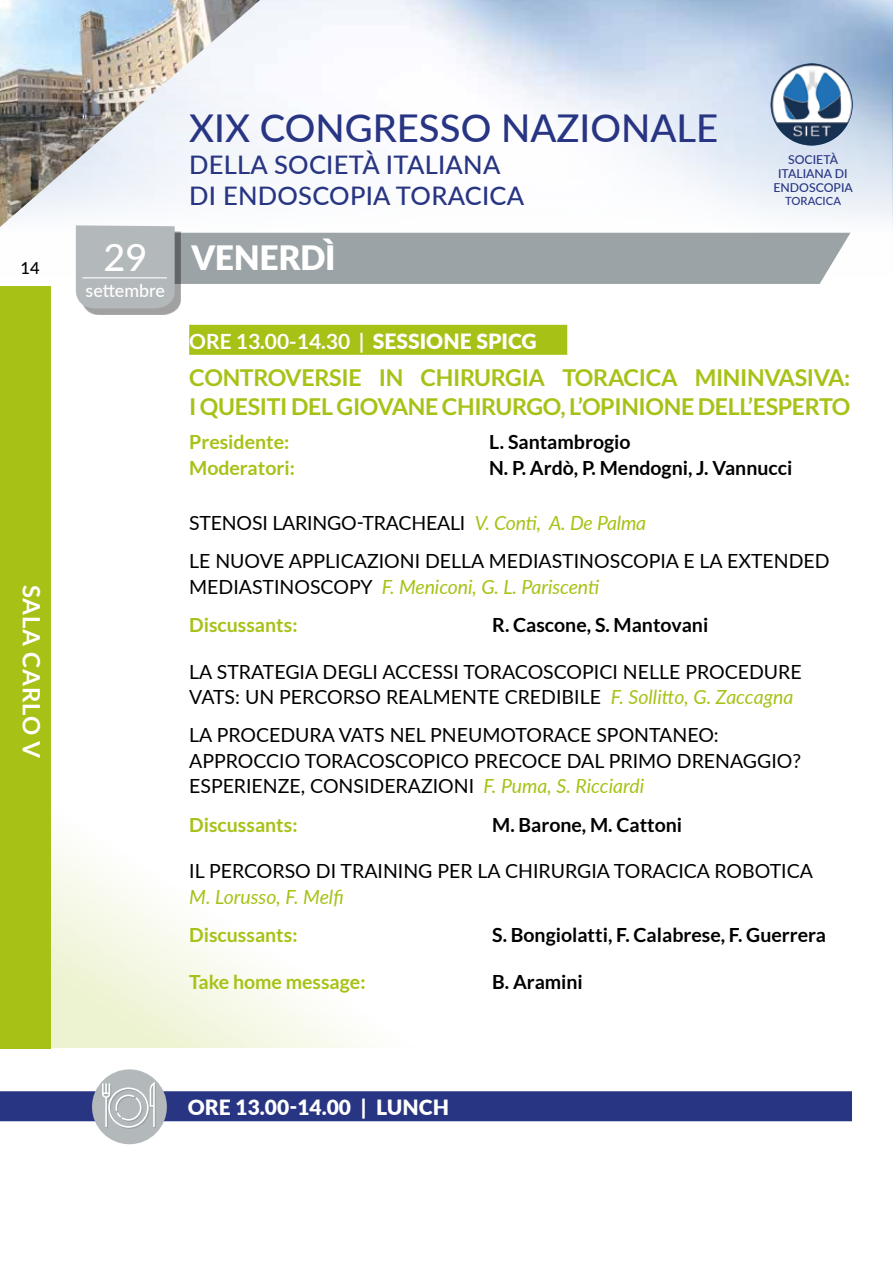
<style>
.page{position:relative;width:893px;height:1263px;background:#fff}
.page>*{position:absolute;margin:0;border:0;box-sizing:border-box;transform-origin:0 0}
.t1{font:500 38.25px "Lato";color:#283583}
.t2{font:500 37.8px "Lato";color:#fff}
.t3{font:900 33.6px "Lato";letter-spacing:-.01em;color:#fff}
.t4{font:500 25.5px/31.2px "Lato";letter-spacing:.01em;color:#283583}
.t5{font:700 24px "Lato";letter-spacing:.03em;color:#fff}
.t6{font:700 23.25px/28.5px "Lato";letter-spacing:-.015em;color:#a8c116}
.t7{font:700 21px "Lato";color:#fff}
.t8{font:900 21px "Lato";color:#fff}
.t9{font:19.5px/25.5px "Lato";color:#000}
.t10{font:700 19.5px "Lato";color:#000}
.t11{font:italic 19.5px/38.2px "Lato";letter-spacing:-.005em;color:#a8c116}
.t12{font:700 19.5px "Lato";color:#a8c116}
.t13{font:500 17.85px "Lato";color:#fff}
.t14{font:500 16.5px "Lato";color:#000}
.t15{font:500 12.3px/13.8px "Lato";color:#283583;text-align:center}
.t16{font:500 11.25px "Lato";color:#283583}
.s1{font-weight:900}
.s2{font-style:italic;color:#a8c116}
.s3{font-style:normal;color:#000}
.s4{font-weight:700;font-style:normal}
</style>
<div class="page">
<img style="left:75px;top:0;width:818px;height:292px">
<img style="left:770px;top:63px;width:83px;height:82px;border-radius:41px">
<img style="left:0;top:0;width:270px;height:231px">
<svg style="left:51px;top:839px;width:315px;height:209px"></svg>
<div style="left:189px;top:325px;width:378px;height:30px;background:#a8c116"></div>
<div style="left:82px;top:231px;width:99px;height:83px;background:#000;opacity:.37"></div>
<svg style="left:76px;top:225px;width:774px;height:83px"></svg>
<hr style="left:82px;top:277px;width:85px;height:1px;background:#fff">
<div style="left:0;top:286px;width:51px;height:762px;background:#a8c116"></div>
<div style="left:0;top:1091px;width:852px;height:30px;background:#283583"></div>
<div style="left:92px;top:1069px;width:75px;height:75px;background:#b3b8bb;border-radius:50%"></div>
<svg style="left:102px;top:1082px;width:54px;height:47px"></svg>
<p class="t14" style="left:20px;top:256px;width:21px">14</p>
<p class="t5" style="left:45px;top:585px;width:175px;rotate:90deg">SALA CARLO V</p>
<h2 class="t2" style="left:104px;top:230px;width:45px">29</h2>
<p class="t13" style="left:86px;top:277px;width:81px">settembre</p>
<h1 class="t1" style="left:189px;top:101px;width:531px">XIX CONGRESSO NAZIONALE</h1>
<h3 class="t4" style="left:189px;top:148px;width:337px">DELLA SOCIETÀ ITALIANA<br>DI ENDOSCOPIA TORACICA</h3>
<h3 class="t3" style="left:191px;top:233px;width:146px">VENERDÌ</h3>
<p class="t15" style="left:773px;top:152px;width:81px">SOCIETÀ<br>ITALIANA DI<br>ENDOSCOPIA</p>
<p class="t16" style="left:785px;top:192px;width:57px">TORACICA</p>
<p class="t7" style="left:189px;top:330px;width:349px">ORE 13.00-14.30 | <span class="s1">SESSIONE SPICG</span></p>
<p class="t6" style="left:189px;top:363px;width:663px">CONTROVERSIE IN CHIRURGIA TORACICA MININVASIVA:<br>I QUESITI DEL GIOVANE CHIRURGO, L’OPINIONE DELL’ESPERTO</p>
<p class="t12" style="left:189px;top:431px;width:102px">Presidente:</p>
<p class="t10" style="left:489px;top:431px;width:143px">L. Santambrogio</p>
<p class="t12" style="left:189px;top:456px;width:107px">Moderatori:</p>
<p class="t10" style="left:489px;top:456px;width:305px">N. P. Ardò, P. Mendogni, J. Vannucci</p>
<p class="t9" style="left:189px;top:503px;width:642px;line-height:38.2px">STENOSI LARINGO-TRACHEALI <span class="s2">V. Conti, A. De Palma<br></span>LE NUOVE APPLICAZIONI DELLA MEDIASTINOSCOPIA E LA EXTENDED</p>
<p class="t11" style="left:189px;top:566px;width:412px"><span class="s3">MEDIASTINOSCOPY</span> F. Meniconi, G. L. Pariscenti<br><span class="s4">Discussants:</span></p>
<p class="t10" style="left:492px;top:613px;width:218px">R. Cascone, S. Mantovani</p>
<p class="t9" style="left:189px;top:658px;width:614px">LA STRATEGIA DEGLI ACCESSI TORACOSCOPICI NELLE PROCEDURE<br>VATS: UN PERCORSO REALMENTE CREDIBILE <span class="s2">F. Sollitto, G. Zaccagna</span></p>
<p class="t9" style="left:189px;top:722px;width:613px">LA PROCEDURA VATS NEL PNEUMOTORACE SPONTANEO:<br>APPROCCIO TORACOSCOPICO PRECOCE DAL PRIMO DRENAGGIO?<br>ESPERIENZE, CONSIDERAZIONI <span class="s2">F. Puma, S. Ricciardi</span></p>
<p class="t12" style="left:189px;top:813px;width:110px">Discussants:</p>
<p class="t10" style="left:492px;top:813px;width:191px">M. Barone, M. Cattoni</p>
<p class="t9" style="left:189px;top:858px;width:625px">IL PERCORSO DI TRAINING PER LA CHIRURGIA TORACICA ROBOTICA</p>
<p class="t11" style="left:189px;top:877px;width:156px">M. Lorusso, F. Melfi</p>
<p class="t12" style="left:189px;top:924px;width:110px">Discussants:</p>
<p class="t10" style="left:492px;top:924px;width:335px">S. Bongiolatti, F. Calabrese, F. Guerrera</p>
<p class="t12" style="left:189px;top:971px;width:178px">Take home message:</p>
<p class="t10" style="left:492px;top:971px;width:92px">B. Aramini</p>
<p class="t8" style="left:188px;top:1092px;width:263px">ORE 13.00-14.00 | LUNCH</p>
</div>
